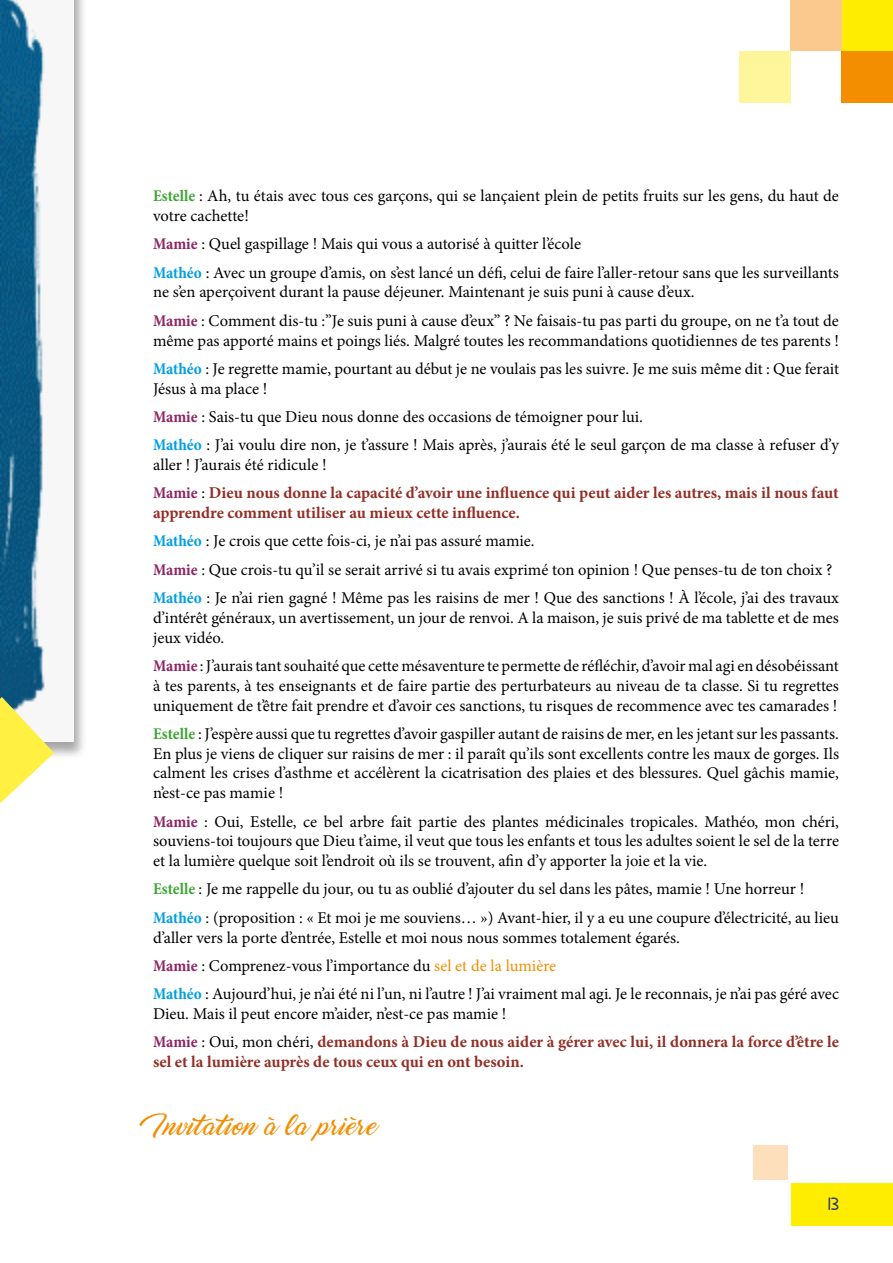
<style>
.page{position:relative;width:893px;height:1263px;background:#fff}
.page>*{position:absolute;margin:0;border:0;box-sizing:border-box;transform-origin:0 0}
.t1{font:21px "Marguerite";letter-spacing:.04em;color:#f28e00}
.t2{font:18px "Borders Divide But Hearts Shall Conquer";color:#283583}
.t3{font:16.5px/28.3px "Minion Pro";letter-spacing:-.005em;color:#000}
.t4{font:700 16.5px/28.3px "Minion Pro";color:#922e26}
.s1{font-weight:700;font-stretch:condensed;color:#3fa535}
.s2{font-weight:700;font-stretch:condensed;color:#8e2462}
.s3{font-weight:700;font-stretch:condensed;color:#009fe3}
.s4{font-weight:400;color:#000}
.s5{font-stretch:condensed;color:#8e2462}
.s6{font-weight:700;color:#922e26}
.s7{color:#f28e00}
</style>
<div class="page">
<div style="left:791px;top:1183px;width:102px;height:42px;background:#ffed00"></div>
<div style="left:842px;top:0;width:51px;height:51px;background:#ffed00"></div>
<div style="left:791px;top:0;width:51px;height:51px;background:#fbc98d"></div>
<div style="left:842px;top:51px;width:51px;height:51px;background:#f28e00"></div>
<div style="left:753px;top:1146px;width:34px;height:34px;background:#fedfbc"></div>
<div style="left:740px;top:51px;width:51px;height:51px;background:#fff69b"></div>
<div style="left:0;top:0;width:87px;height:760px;background:#000;opacity:.35"></div>
<img style="left:0;top:0;width:74px;height:741px">
<svg style="left:0;top:697px;width:54px;height:106px"></svg>
<p class="t3" style="left:153px;top:186px;width:687px;line-height:19.8px"><span class="s1">Estelle</span> : Ah, tu étais avec tous ces garçons, qui se lançaient plein de petits fruits sur les gens, du haut de votre cachette!</p>
<p class="t3" style="left:153px;top:230px;width:687px"><span class="s2">Mamie</span> : Quel gaspillage ! Mais qui vous a autorisé à quitter l’école<br><span class="s3">Mathéo</span> : Avec un groupe d’amis, on s’est lancé un défi, celui de faire l’aller-retour sans que les surveillants</p>
<p class="t3" style="left:153px;top:278px;width:687px">ne s’en aperçoivent durant la pause déjeuner. Maintenant je suis puni à cause d’eux.<br><span class="s2">Mamie</span> : Comment dis-tu :’’Je suis puni à cause d’eux’’ ? Ne faisais-tu pas parti du groupe, on ne t’a tout de</p>
<p class="t3" style="left:153px;top:326px;width:687px">même pas apporté mains et poings liés. Malgré toutes les recommandations quotidiennes de tes parents !<br><span class="s3">Mathéo</span> : Je regrette mamie, pourtant au début je ne voulais pas les suivre. Je me suis même dit : Que ferait</p>
<p class="t3" style="left:153px;top:374px;width:687px">Jésus à ma place !<br><span class="s2">Mamie</span> : Sais-tu que Dieu nous donne des occasions de témoigner pour lui.<br><span class="s3">Mathéo</span> : J’ai voulu dire non, je t’assure ! Mais après, j’aurais été le seul garçon de ma classe à refuser d’y</p>
<p class="t4" style="left:153px;top:450px;width:687px"><span class="s4">aller ! J’aurais été ridicule !<br></span><span class="s5">Mamie</span> <span class="s4">:</span> Dieu nous donne la capacité d’avoir une influence qui peut aider les autres, mais il nous faut</p>
<p class="t3" style="left:153px;top:499px;width:687px"><span class="s6">apprendre comment utiliser au mieux cette influence.<br></span><span class="s3">Mathéo</span> : Je crois que cette fois-ci, je n’ai pas assuré mamie.<br><span class="s2">Mamie</span> : Que crois-tu qu’il se serait arrivé si tu avais exprimé ton opinion ! Que penses-tu de ton choix ?<br><span class="s3">Mathéo</span> : Je n’ai rien gagné ! Même pas les raisins de mer ! Que des sanctions ! À l’école, j’ai des travaux</p>
<p class="t3" style="left:153px;top:608px;width:687px;line-height:19.8px">d’intérêt généraux, un avertissement, un jour de renvoi. A la maison, je suis privé de ma tablette et de mes jeux vidéo.</p>
<p class="t3" style="left:153px;top:656px;width:687px;line-height:19.8px;text-align:justify"><span class="s2">Mamie</span> : J’aurais tant souhaité que cette mésaventure te permette de réfléchir, d’avoir mal agi en désobéissant à tes parents, à tes enseignants et de faire partie des perturbateurs au niveau de ta classe. Si tu regrettes uniquement de t’être fait prendre et d’avoir ces sanctions, tu risques de recommence avec tes camarades !</p>
<p class="t3" style="left:153px;top:724px;width:687px;line-height:19.8px;text-align:justify"><span class="s1">Estelle</span> : J’espère aussi que tu regrettes d’avoir gaspiller autant de raisins de mer, en les jetant sur les passants.<br>En plus je viens de cliquer sur raisins de mer : il paraît qu’ils sont excellents contre les maux de gorges. Ils calment les crises d’asthme et accélèrent la cicatrisation des plaies et des blessures. Quel gâchis mamie, n’est-ce pas mamie !</p>
<p class="t3" style="left:153px;top:811px;width:687px;line-height:19.8px;text-align:justify"><span class="s2">Mamie</span> : Oui, Estelle, ce bel arbre fait partie des plantes médicinales tropicales. Mathéo, mon chéri, souviens-toi toujours que Dieu t’aime, il veut que tous les enfants et tous les adultes soient le sel de la terre et la lumière quelque soit l’endroit où ils se trouvent, afin d’y apporter la joie et la vie.</p>
<p class="t3" style="left:153px;top:875px;width:687px"><span class="s1">Estelle</span> : Je me rappelle du jour, ou tu as oublié d’ajouter du sel dans les pâtes, mamie ! Une horreur !<br><span class="s3">Mathéo</span> : (proposition : « Et moi je me souviens… ») Avant-hier, il y a eu une coupure d’électricité, au lieu</p>
<p class="t3" style="left:153px;top:923px;width:687px">d’aller vers la porte d’entrée, Estelle et moi nous nous sommes totalement égarés.<br><span class="s2">Mamie</span> : Comprenez-vous l’importance du <span class="s7">sel et de la lumière<br></span><span class="s3">Mathéo</span> : Aujourd’hui, je n’ai été ni l’un, ni l’autre ! J’ai vraiment mal agi. Je le reconnais, je n’ai pas géré avec</p>
<p class="t4" style="left:153px;top:999px;width:687px"><span class="s4">Dieu. Mais il peut encore m’aider, n’est-ce pas mamie !<br></span><span class="s5">Mamie</span> <span class="s4">: Oui, mon chéri,</span> demandons à Dieu de nous aider à gérer avec lui, il donnera la force d’être le</p>
<p class="t4" style="left:153px;top:1047px;width:372px">sel et la lumière auprès de tous ceux qui en ont besoin.</p>
<p class="t1" style="left:153px;top:1115px;width:225px">Invitation à la prière</p>
<p class="t2" style="left:828px;top:1193px;width:12px">13</p>
</div>
